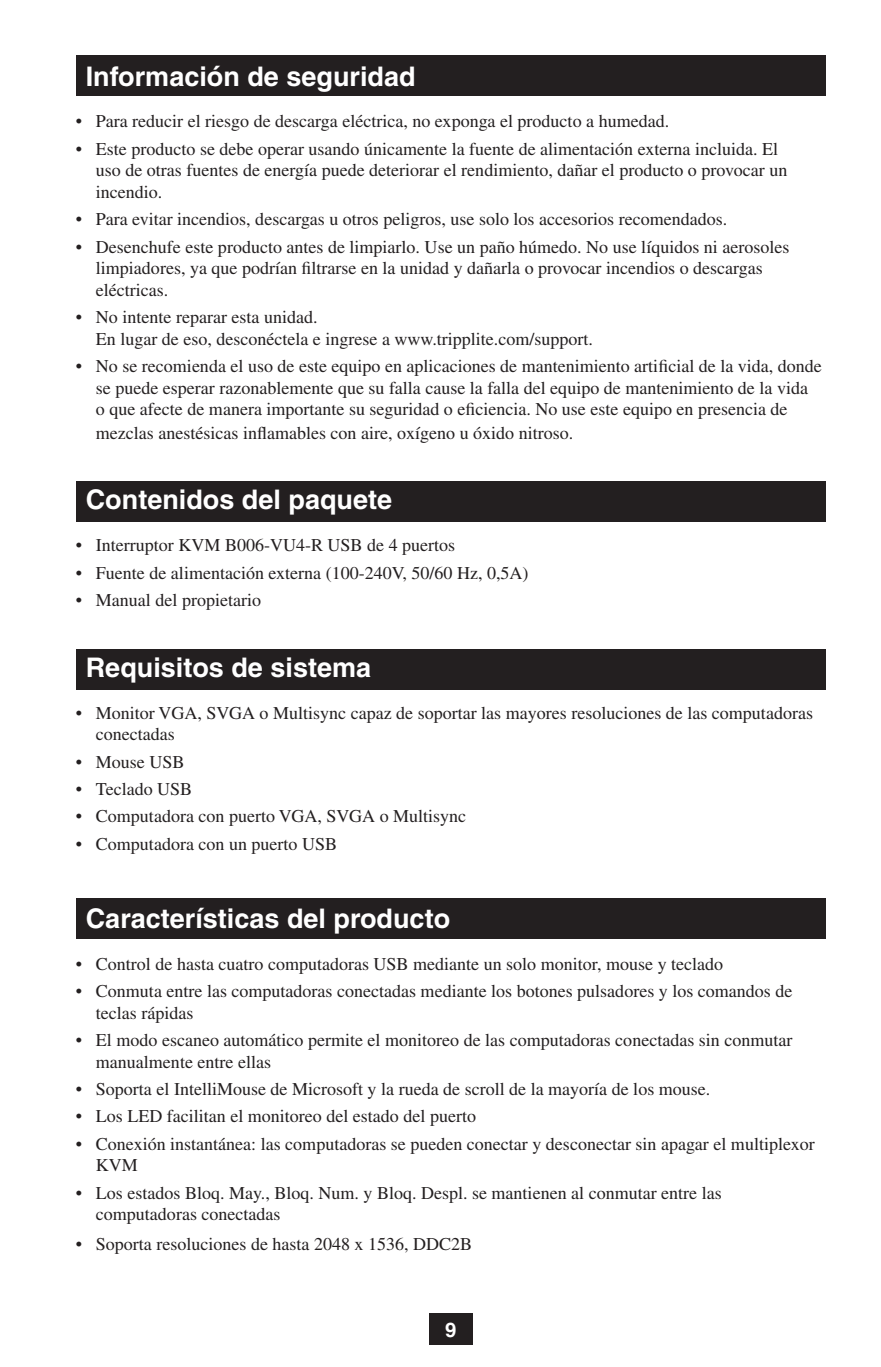
<style>
.page{position:relative;width:881px;height:1367px;background:#fff}
.page>*{position:absolute;margin:0;border:0;box-sizing:border-box;transform-origin:0 0}
.t1{font:700 27px "Helvetica";color:#fff}
.t2{font:700 20.25px "Helvetica";color:#fff}
.t3{font:18px/21.6px "Times";color:#231f20}
</style>
<div class="page">
<div style="left:76px;top:55px;width:749px;height:41px;background:#231f20"></div>
<div style="left:76px;top:481px;width:749px;height:40px;background:#231f20"></div>
<div style="left:76px;top:649px;width:749px;height:40px;background:#231f20"></div>
<div style="left:76px;top:898px;width:749px;height:41px;background:#231f20"></div>
<div style="left:429px;top:1313px;width:43px;height:31px;background:#231f20"></div>
<p class="t1" style="left:86px;top:60px;width:331px">Información de seguridad</p>
<p class="t3" style="left:76px;top:110px;width:595px">• Para reducir el riesgo de descarga eléctrica, no exponga el producto a humedad.</p>
<p class="t3" style="left:96px;top:138px;width:692px;text-indent:-20px">• Este producto se debe operar usando únicamente la fuente de alimentación externa incluida. El uso de otras fuentes de energía puede deteriorar el rendimiento, dañar el producto o provocar un incendio.</p>
<p class="t3" style="left:76px;top:208px;width:652px">• Para evitar incendios, descargas u otros peligros, use solo los accesorios recomendados.</p>
<p class="t3" style="left:96px;top:235px;width:694px;text-indent:-20px">• Desenchufe este producto antes de limpiarlo. Use un paño húmedo. No use líquidos ni aerosoles limpiadores, ya que podrían filtrarse en la unidad y dañarla o provocar incendios o descargas eléctricas.</p>
<p class="t3" style="left:96px;top:306px;width:498px;text-indent:-20px">• No intente reparar esta unidad.<br>En lugar de eso, desconéctela e ingrese a www.tripplite.com/support.</p>
<p class="t3" style="left:96px;top:355px;width:727px;text-indent:-20px">• No se recomienda el uso de este equipo en aplicaciones de mantenimiento artificial de la vida, donde se puede esperar razonablemente que su falla cause la falla del equipo de mantenimiento de la vida<br>o que afecte de manera importante su seguridad o eficiencia. No use este equipo en presencia de</p>
<p class="t3" style="left:96px;top:422px;width:478px">mezclas anestésicas inflamables con aire, oxígeno u óxido nitroso.</p>
<p class="t1" style="left:86px;top:483px;width:308px">Contenidos del paquete</p>
<p class="t3" style="left:76px;top:534px;width:381px">• Interruptor KVM B006-VU4-R USB de 4 puertos</p>
<p class="t3" style="left:76px;top:561px;width:454px">• Fuente de alimentación externa (100-240V, 50/60 Hz, 0,5A)</p>
<p class="t3" style="left:76px;top:589px;width:187px">• Manual del propietario</p>
<p class="t1" style="left:86px;top:651px;width:287px">Requisitos de sistema</p>
<p class="t3" style="left:96px;top:701px;width:718px;text-indent:-20px">• Monitor VGA, SVGA o Multisync capaz de soportar las mayores resoluciones de las computadoras conectadas</p>
<p class="t3" style="left:76px;top:750px;width:110px">• Mouse USB</p>
<p class="t3" style="left:76px;top:778px;width:118px">• Teclado USB</p>
<p class="t3" style="left:76px;top:805px;width:392px">• Computadora con puerto VGA, SVGA o Multisync</p>
<p class="t3" style="left:76px;top:832px;width:263px">• Computadora con un puerto USB</p>
<p class="t1" style="left:86px;top:902px;width:366px">Características del producto</p>
<p class="t3" style="left:76px;top:953px;width:648px">• Control de hasta cuatro computadoras USB mediante un solo monitor, mouse y teclado</p>
<p class="t3" style="left:96px;top:980px;width:697px;text-indent:-20px">• Conmuta entre las computadoras conectadas mediante los botones pulsadores y los comandos de teclas rápidas</p>
<p class="t3" style="left:96px;top:1029px;width:697px;text-indent:-20px">• El modo escaneo automático permite el monitoreo de las computadoras conectadas sin conmutar manualmente entre ellas</p>
<p class="t3" style="left:76px;top:1078px;width:636px">• Soporta el IntelliMouse de Microsoft y la rueda de scroll de la mayoría de los mouse.</p>
<p class="t3" style="left:76px;top:1105px;width:402px">• Los LED facilitan el monitoreo del estado del puerto</p>
<p class="t3" style="left:96px;top:1132px;width:720px;text-indent:-20px">• Conexión instantánea: las computadoras se pueden conectar y desconectar sin apagar el multiplexor<br>KVM</p>
<p class="t3" style="left:96px;top:1181px;width:627px;text-indent:-20px">• Los estados Bloq. May., Bloq. Num. y Bloq. Despl. se mantienen al conmutar entre las computadoras conectadas</p>
<p class="t3" style="left:76px;top:1233px;width:398px">• Soporta resoluciones de hasta 2048 x 1536, DDC2B</p>
<p class="t2" style="left:445px;top:1317px;width:13px">9</p>
</div>
